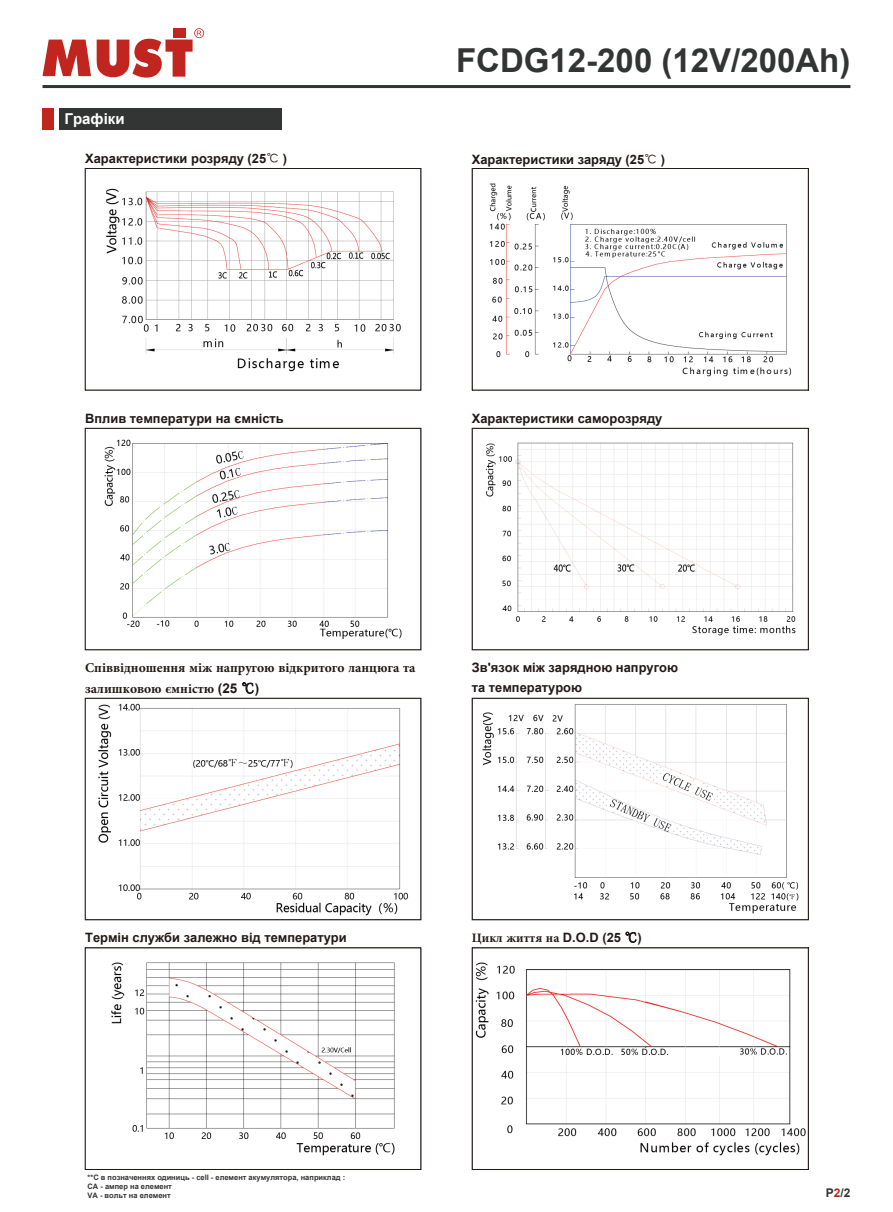
<style>
.page{position:relative;width:893px;height:1212px;background:#fff}
.page>*{position:absolute;margin:0;border:0;box-sizing:border-box;transform-origin:0 0}
.t1{font:700 33px "Arial";color:#333434}
.t2{font:700 15px "Arial";color:#fff}
.t3{font:700 13.5px/21.1px "Minion Pro";color:#231916}
.t4{font:700 12.9px/19.5px "Arial";color:#231916}
.t5{font:700 12.9px "Minion Pro";color:#231916}
.t6{font:700 12px "Arial";color:#333434}
.t7{font:700 7.5px/9px "Arial";color:#333434}
.s1{font-family:"Heiti TC";font-weight:300}
.s2{font-family:"Arial"}
.s3{font-family:"Koz Min Pr 6 N";font-weight:400}
.s4{color:#b72823}
</style>
<div class="page">
<svg style="left:43px;top:40px;width:48px;height:36px"></svg>
<svg style="left:97px;top:28px;width:107px;height:50px"></svg>
<hr style="left:43px;top:85px;width:807px;height:3px;background:#333434">
<div style="left:60px;top:108px;width:222px;height:21px;background:#333434"></div>
<div style="left:43px;top:108px;width:11px;height:21px;background:#c12520"></div>
<img style="left:106px;top:188px;width:295px;height:184px">
<div style="left:85px;top:168px;width:336px;height:222px;border:1px solid #231916"></div>
<img style="left:489px;top:183px;width:303px;height:194px">
<div style="left:472px;top:168px;width:337px;height:222px;border:1px solid #231916"></div>
<img style="left:104px;top:439px;width:298px;height:200px">
<div style="left:85px;top:428px;width:336px;height:222px;border:1px solid #231916"></div>
<img style="left:485px;top:442px;width:311px;height:194px">
<div style="left:472px;top:428px;width:337px;height:222px;border:1px solid #231916"></div>
<img style="left:98px;top:703px;width:311px;height:213px">
<div style="left:85px;top:698px;width:336px;height:222px;border:1px solid #231916"></div>
<img style="left:482px;top:704px;width:317px;height:210px">
<div style="left:472px;top:698px;width:337px;height:222px;border:1px solid #231916"></div>
<img style="left:111px;top:962px;width:284px;height:194px">
<div style="left:85px;top:947px;width:336px;height:223px;border:1px solid #231916"></div>
<img style="left:475px;top:962px;width:331px;height:194px">
<div style="left:472px;top:947px;width:337px;height:223px;border:1px solid #231916"></div>
<p class="t2" style="left:65px;top:108px;width:62px">Графіки</p>
<p class="t1" style="left:456px;top:37px;width:396px">FCDG12-200 (12V/200Ah)</p>
<p class="t4" style="left:85px;top:149px;width:203px">Характеристики розряду (25<span class="s1">℃</span> )</p>
<p class="t4" style="left:472px;top:150px;width:195px">Характеристики заряду (25<span class="s1">℃</span> )</p>
<p class="t4" style="left:85px;top:408px;width:200px">Вплив температури на ємність</p>
<p class="t4" style="left:472px;top:408px;width:192px">Характеристики саморозряду</p>
<p class="t3" style="left:85px;top:657px;width:332px">Співвідношення між напругою відкритого ланцюга та залишковою ємністю <span class="s2">(25</span> <span class="s3">℃</span><span class="s2">)</span></p>
<p class="t4" style="left:472px;top:658px;width:208px">Зв'язок між зарядною напругою та температурою</p>
<p class="t4" style="left:85px;top:928px;width:263px">Термін служби залежно від температури</p>
<p class="t5" style="left:472px;top:929px;width:171px">Цикл життя на <span class="s2">D.O.D (25</span> <span class="s3">℃</span><span class="s2">)</span></p>
<p class="t7" style="left:88px;top:1173px;width:259px">**С в позначеннях одиниць - cell - елемент акумулятора, наприклад :<br>СА - ампер на елемент<br>VA - вольт на елемент</p>
<p class="t6" style="left:826px;top:1184px;width:26px">P<span class="s4">2</span>/2</p>
</div>
